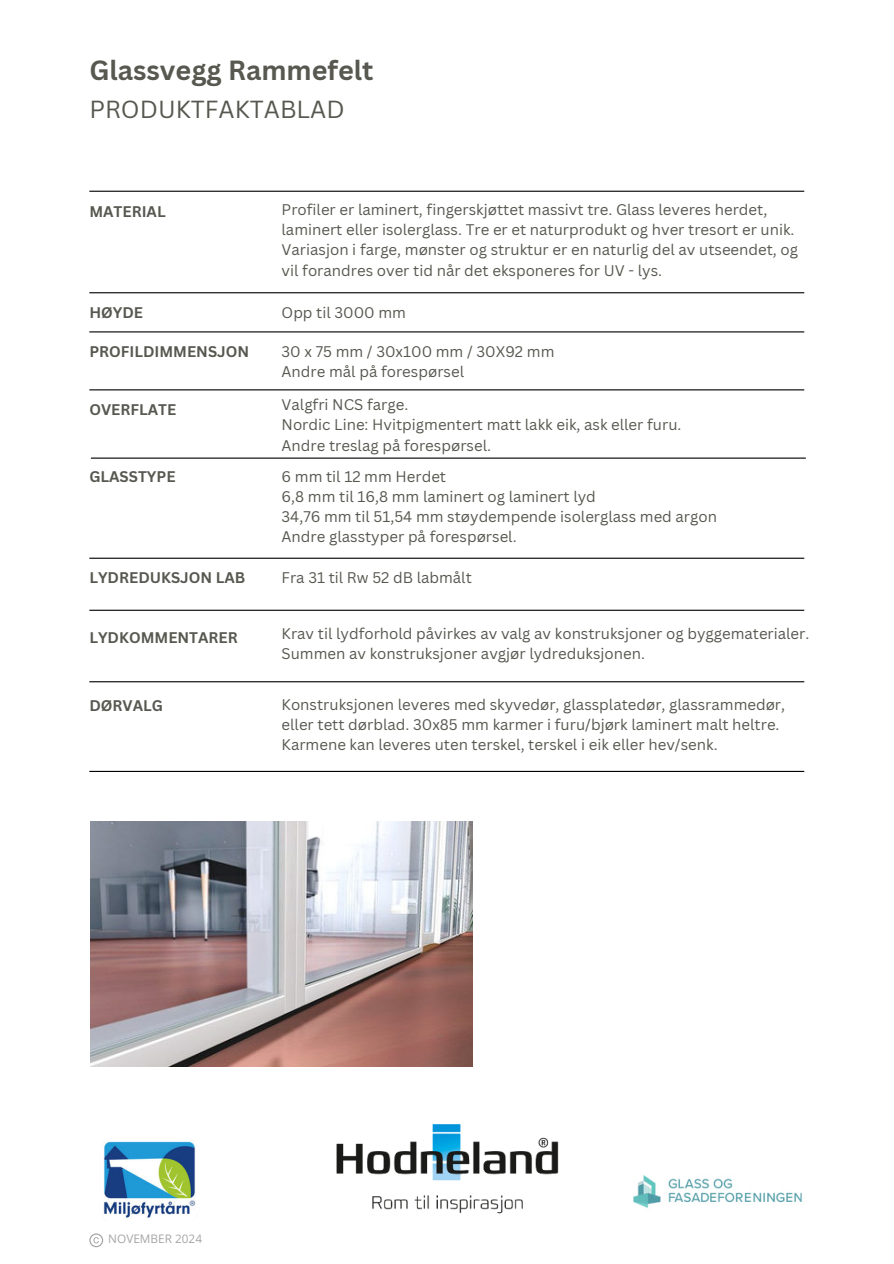
<style>
.page{position:relative;width:894px;height:1264px;background:#fff}
.page>*{position:absolute;margin:0;border:0;box-sizing:border-box;transform-origin:0 0}
.t1{font:700 27px "Canva Sans";color:#585851}
.t2{font:24px "Canva Sans";color:#585851}
.t3{font:15px/20.2px "Canva Sans";color:#585851}
.t4{font:700 15px "Canva Sans";color:#585851}
.t5{font:11.85px "Open Sans";color:#a6a6a6}
</style>
<div class="page">
<hr style="left:89px;top:191px;width:715px;height:1px;background:#000">
<hr style="left:89px;top:292px;width:715px;height:1px;background:#000">
<hr style="left:89px;top:331px;width:715px;height:1px;background:#000">
<hr style="left:89px;top:389px;width:715px;height:1px;background:#000">
<hr style="left:91px;top:457px;width:714px;height:1px;background:#000">
<hr style="left:89px;top:557px;width:715px;height:2px;background:#000">
<hr style="left:89px;top:609px;width:715px;height:2px;background:#000">
<hr style="left:89px;top:681px;width:715px;height:1px;background:#000">
<hr style="left:89px;top:770px;width:715px;height:2px;background:#000">
<img style="left:91px;top:821px;width:381px;height:245px">
<img style="left:336px;top:1124px;width:223px;height:90px">
<svg style="left:89px;top:1233px;width:14px;height:14px"></svg>
<img style="left:103px;top:1141px;width:93px;height:77px">
<img style="left:633px;top:1175px;width:169px;height:34px">
<h1 class="t1" style="left:89px;top:55px;width:285px">Glassvegg Rammefelt</h1>
<h2 class="t2" style="left:89px;top:95px;width:257px">PRODUKTFAKTABLAD</h2>
<p class="t4" style="left:89px;top:202px;width:78px">MATERIAL</p>
<p class="t4" style="left:89px;top:303px;width:55px">HØYDE</p>
<p class="t4" style="left:89px;top:342px;width:161px">PROFILDIMMENSJON</p>
<p class="t4" style="left:89px;top:400px;width:88px">OVERFLATE</p>
<p class="t4" style="left:89px;top:467px;width:88px">GLASSTYPE</p>
<p class="t4" style="left:89px;top:569px;width:157px">LYDREDUKSJON LAB</p>
<p class="t4" style="left:89px;top:628px;width:150px">LYDKOMMENTARER</p>
<p class="t4" style="left:89px;top:696px;width:75px">DØRVALG</p>
<p class="t3" style="left:281px;top:199px;width:518px">Profiler er laminert, fingerskjøttet massivt tre. Glass leveres herdet, laminert eller isolerglass. Tre er et naturprodukt og hver tresort er unik.<br>Variasjon i farge, mønster og struktur er en naturlig del av utseendet, og vil forandres over tid når det eksponeres for UV - lys.</p>
<p class="t3" style="left:281px;top:302px;width:126px">Opp til 3000 mm</p>
<p class="t3" style="left:281px;top:341px;width:274px">30 x 75 mm / 30x100 mm / 30X92 mm<br>Andre mål på forespørsel</p>
<p class="t3" style="left:281px;top:394px;width:401px">Valgfri NCS farge.<br>Nordic Line: Hvitpigmentert matt lakk eik, ask eller furu.<br>Andre treslag på forespørsel.</p>
<p class="t3" style="left:281px;top:466px;width:437px">6 mm til 12 mm Herdet<br>6,8 mm til 16,8 mm laminert og laminert lyd<br>34,76 mm til 51,54 mm støydempende isolerglass med argon Andre glasstyper på forespørsel.</p>
<p class="t3" style="left:281px;top:567px;width:192px">Fra 31 til Rw 52 dB labmålt</p>
<p class="t3" style="left:281px;top:623px;width:529px">Krav til lydforhold påvirkes av valg av konstruksjoner og byggematerialer.<br>Summen av konstruksjoner avgjør lydreduksjonen.</p>
<p class="t3" style="left:281px;top:694px;width:505px">Konstruksjonen leveres med skyvedør, glassplatedør, glassrammedør, eller tett dørblad. 30x85 mm karmer i furu/bjørk laminert malt heltre.<br>Karmene kan leveres uten terskel, terskel i eik eller hev/senk.</p>
<p class="t5" style="left:108px;top:1230px;width:95px">NOVEMBER 2024</p>
</div>
